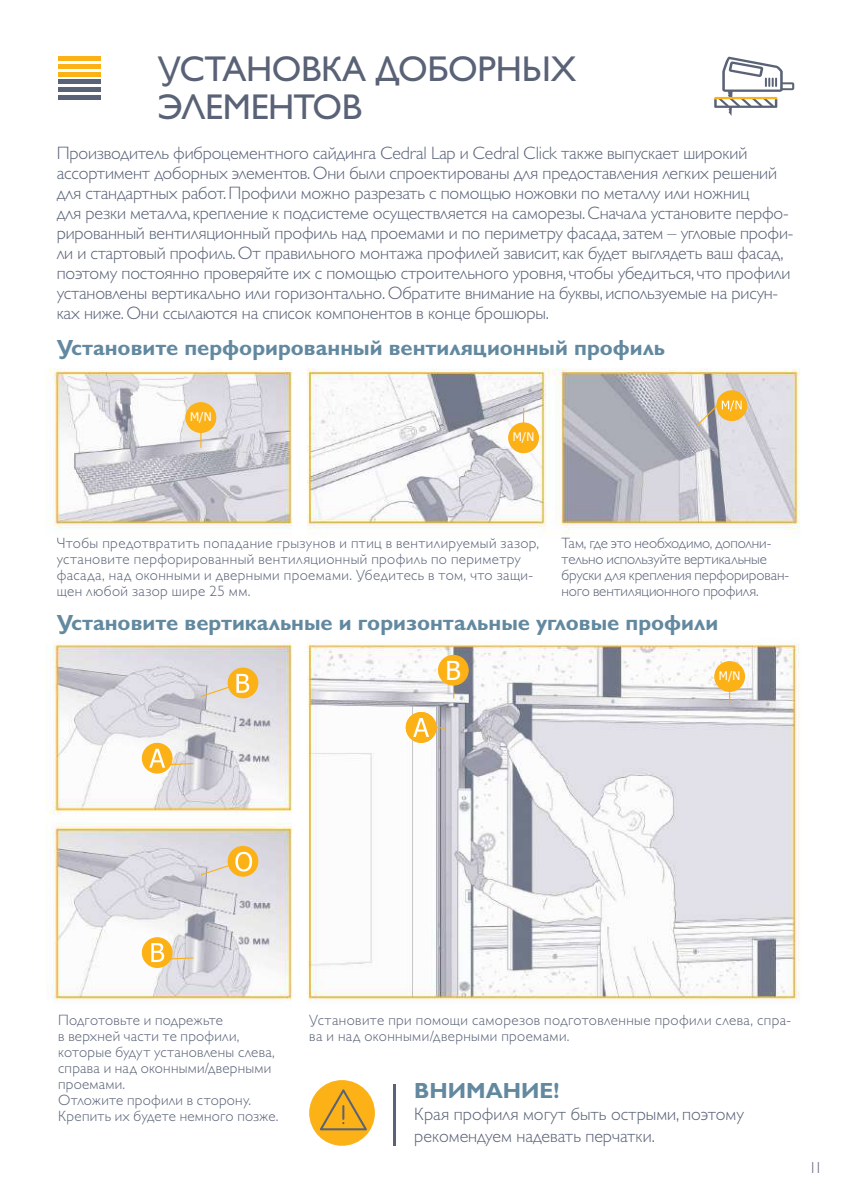
<style>
.page{position:relative;width:851px;height:1202px;background:#fff}
.page>*{position:absolute;margin:0;border:0;box-sizing:border-box;transform-origin:0 0}
.t1{font:500 36px/38px "Gill Sans Pro Cyrillic";letter-spacing:-.01em;color:#596276}
.t2{font:26px "Tahoma";color:#fff}
.t3{font:700 22px "Gill Sans Pro Cyrillic";color:#6289a0}
.t4{font:300 18px/20px "Gill Sans Pro Cyrillic";letter-spacing:-.01em;color:#596276}
.t5{font:300 16px "Gill Sans Pro Cyrillic";color:#596276}
.t6{font:300 15px/16px "Gill Sans Pro Cyrillic";letter-spacing:.02em;color:#596276}
.t7{font:300 15px/16px "Gill Sans Pro Cyrillic";letter-spacing:-.01em;color:#596276}
.t8{font:11.8px "Tahoma";color:#fff}
</style>
<div class="page">
<img style="left:45px;top:56px;width:755px;height:1090px">
<svg style="left:714px;top:57px;width:80px;height:59px"></svg>
<div style="left:186px;top:403px;width:30px;height:29px;background:#fcb116;border-radius:50%"></div>
<div style="left:185px;top:402px;width:31px;height:31px;border:1px solid #fcb116;border-radius:50%"></div>
<svg style="left:200px;top:432px;width:1px;height:16px"></svg>
<div style="left:508px;top:423px;width:30px;height:30px;background:#fcb116;border-radius:50%"></div>
<div style="left:508px;top:422px;width:31px;height:31px;border:1px solid #fcb116;border-radius:50%"></div>
<svg style="left:523px;top:408px;width:1px;height:15px"></svg>
<div style="left:716px;top:391px;width:30px;height:29px;background:#fcb116;border-radius:50%"></div>
<div style="left:716px;top:390px;width:31px;height:31px;border:1px solid #fcb116;border-radius:50%"></div>
<svg style="left:695px;top:400px;width:46px;height:27px"></svg>
<hr style="left:392px;top:1085px;width:3px;height:61px;background:#596276">
<div style="left:406px;top:713px;width:30px;height:29px;background:#fcb116;border-radius:50%"></div>
<div style="left:405px;top:712px;width:31px;height:31px;border:1px solid #fcb116;border-radius:50%"></div>
<svg style="left:413px;top:718px;width:33px;height:19px"></svg>
<div style="left:714px;top:662px;width:30px;height:29px;background:#fcb116;border-radius:50%"></div>
<div style="left:714px;top:661px;width:31px;height:31px;border:1px solid #fcb116;border-radius:50%"></div>
<svg style="left:729px;top:691px;width:1px;height:14px"></svg>
<div style="left:438px;top:655px;width:30px;height:30px;background:#fcb116;border-radius:50%"></div>
<div style="left:438px;top:655px;width:30px;height:31px;border:1px solid #fcb116;border-radius:50%"></div>
<svg style="left:452px;top:685px;width:2px;height:14px"></svg>
<div style="left:228px;top:668px;width:30px;height:30px;background:#fcb116;border-radius:50%"></div>
<div style="left:227px;top:668px;width:31px;height:30px;border:1px solid #fcb116;border-radius:50%"></div>
<svg style="left:236px;top:674px;width:13px;height:19px"></svg>
<svg style="left:200px;top:686px;width:30px;height:12px"></svg>
<div style="left:142px;top:743px;width:30px;height:30px;background:#fcb116;border-radius:50%"></div>
<div style="left:142px;top:743px;width:30px;height:31px;border:1px solid #fcb116;border-radius:50%"></div>
<svg style="left:149px;top:749px;width:45px;height:19px"></svg>
<div style="left:228px;top:846px;width:30px;height:30px;background:#fcb116;border-radius:50%"></div>
<div style="left:227px;top:846px;width:31px;height:31px;border:1px solid #fcb116;border-radius:50%"></div>
<svg style="left:200px;top:852px;width:52px;height:24px"></svg>
<div style="left:142px;top:938px;width:30px;height:29px;background:#fcb116;border-radius:50%"></div>
<div style="left:142px;top:937px;width:30px;height:31px;border:1px solid #fcb116;border-radius:50%"></div>
<svg style="left:151px;top:943px;width:43px;height:19px"></svg>
<hr style="left:58px;top:95px;width:43px;height:4px;background:#596276">
<div style="left:58px;top:87px;width:43px;height:5px;background:#596276"></div>
<hr style="left:58px;top:80px;width:43px;height:4px;background:#596276">
<hr style="left:58px;top:72px;width:43px;height:4px;background:#fcb116">
<div style="left:58px;top:64px;width:43px;height:5px;background:#fcb116"></div>
<hr style="left:58px;top:57px;width:43px;height:4px;background:#fcb116">
<div style="left:309px;top:1080px;width:66px;height:66px;background:#fcb116;border-radius:50%"></div>
<svg style="left:320px;top:1089px;width:47px;height:41px"></svg>
<h1 class="t1" style="left:157px;top:50px;width:420px">УСТАНОВКА ДОБОРНЫХ<br>ЭЛЕМЕНТОВ</h1>
<p class="t4" style="left:57px;top:143px;width:738px">Производитель фиброцементного сайдинга Cedral Lap и Cedral Click также выпускает широкий ассортимент доборных элементов. Они были спроектированы для предоставления легких решений для стандартных работ. Профили можно разрезать с помощью ножовки по металлу или ножниц<br>для резки металла, крепление к подсистеме осуществляется на саморезы. Сначала установите перфо&shy;рированный вентиляционный профиль над проемами и по периметру фасада, затем – угловые профи&shy;ли и стартовый профиль. От правильного монтажа профилей зависит, как будет выглядеть ваш фасад, поэтому постоянно проверяйте их с помощью строительного уровня, чтобы убедиться, что профили установлены вертикально или горизонтально. Обратите внимание на буквы, используемые на рисун&shy;ках ниже. Они ссылаются на список компонентов в конце брошюры.</p>
<p class="t3" style="left:57px;top:334px;width:610px">Установите перфорированный вентиляционный профиль</p>
<p class="t8" style="left:190px;top:409px;width:23px">M/N</p>
<p class="t8" style="left:512px;top:429px;width:23px">M/N</p>
<p class="t6" style="left:57px;top:535px;width:484px">Чтобы предотвратить попадание грызунов и птиц в вентилируемый зазор, установите перфорированный вентиляционный профиль по периметру фасада, над оконными и дверными проемами. Убедитесь в том, что защи&shy;щен любой зазор шире 25 мм.</p>
<p class="t7" style="left:561px;top:535px;width:229px">Там, где это необходимо, дополни&shy;тельно используйте вертикальные бруски для крепления перфорирован&shy;ного вентиляционного профиля.</p>
<p class="t3" style="left:57px;top:609px;width:662px">Установите вертикальные и горизонтальные угловые профили</p>
<h2 class="t2" style="left:445px;top:653px;width:17px">B</h2>
<p class="t8" style="left:718px;top:668px;width:23px">M/N</p>
<p class="t6" style="left:58px;top:1012px;width:222px">Подготовьте и подрежьте<br>в верхней части те профили, которые будут установлены слева, справа и над оконными/дверными проемами.<br>Отложите профили в сторону.<br>Крепить их будете немного позже.</p>
<p class="t6" style="left:309px;top:1012px;width:483px">Установите при помощи саморезов подготовленные профили слева, спра&shy;ва и над оконными/дверными проемами.</p>
<p class="t3" style="left:414px;top:1077px;width:147px">ВНИМАНИЕ!</p>
<p class="t4" style="left:414px;top:1103px;width:331px;line-height:21.6px">Края профиля могут быть острыми, поэтому рекомендуем надевать перчатки.</p>
<p class="t5" style="left:808px;top:1158px;width:15px">11</p>
</div>
